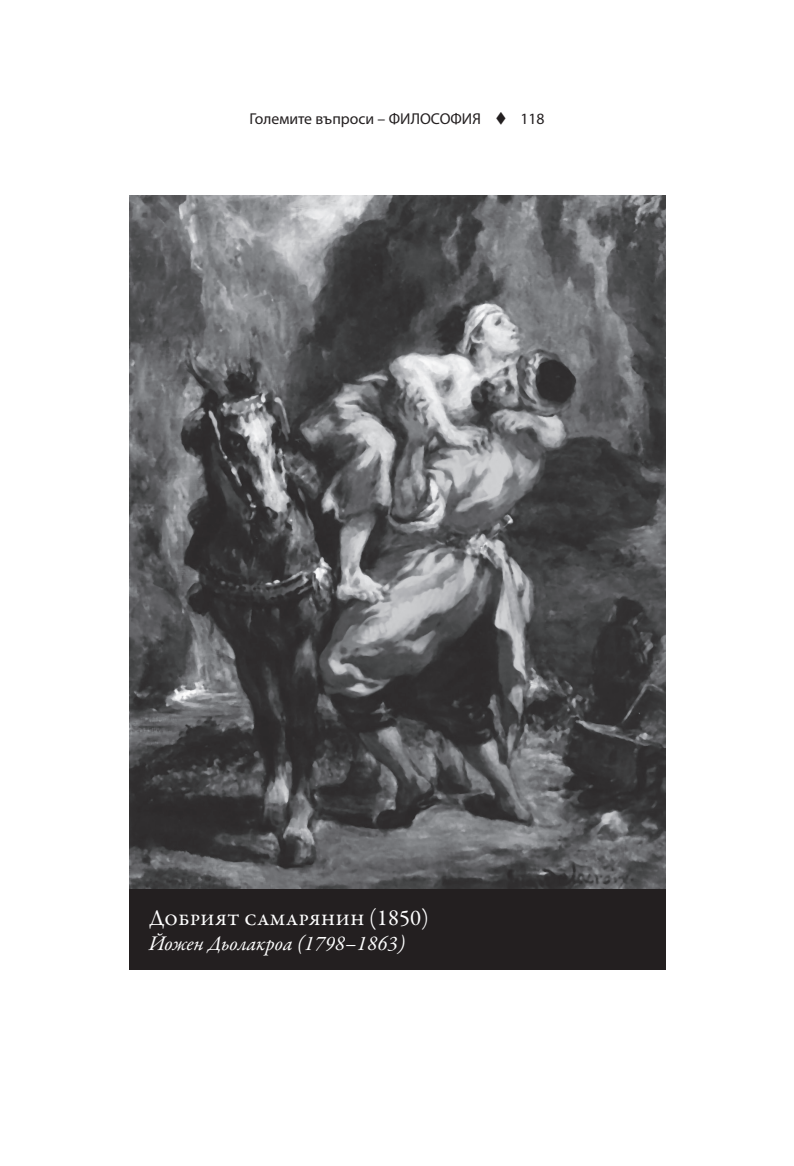
<style>
.page{position:relative;width:794px;height:1166px;background:#fff}
.page>*{position:absolute;margin:0;border:0;box-sizing:border-box;transform-origin:0 0}
.t1{font:22.75px "Garamond Premr Pro";letter-spacing:.03em;color:#fff}
.t2{font:italic 21px "Garamond Premr Pro";color:#fff}
.t3{font:15.75px "Myriad Pro";color:#231f20}
</style>
<div class="page">
<div style="left:129px;top:888px;width:536px;height:82px;background:#231f20"></div>
<img style="left:129px;top:196px;width:536px;height:692px">
<p class="t3" style="left:249px;top:109px;width:297px">Големите въпроси – ФИЛОСОФИЯ ▼ 118</p>
<h1 class="t1" style="left:149px;top:904px;width:282px">Добрият самарянин (1850)</h1>
<h2 class="t2" style="left:149px;top:930px;width:258px">Йожен Дьолакроа (1798–1863)</h2>
</div>
